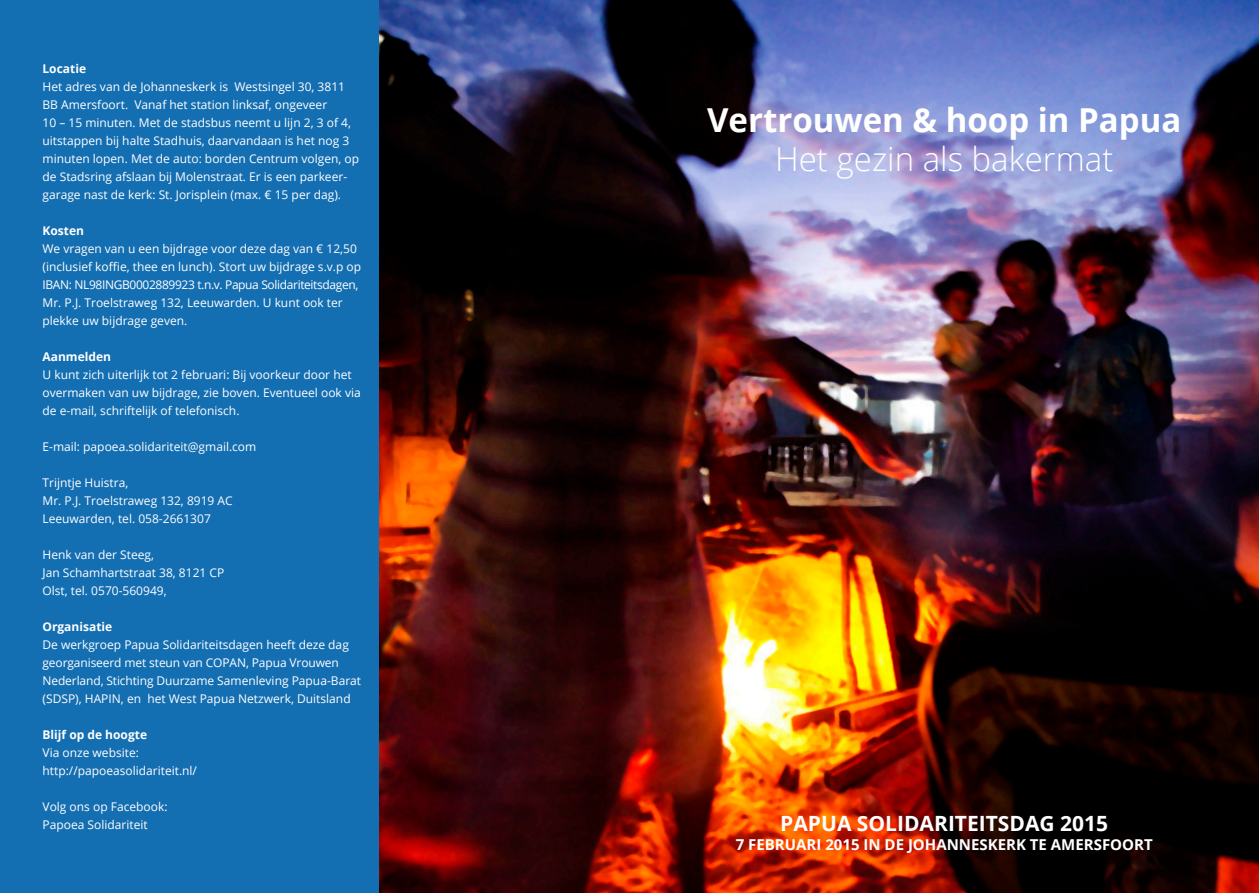
<style>
.page{position:relative;width:1259px;height:893px;background:#fff}
.page>*{position:absolute;margin:0;border:0;box-sizing:border-box;transform-origin:0 0}
.t1{font:700 33px "Open Sans";color:#fff}
.t2{font:300 33px "Open Sans";color:#fff}
._8_pt_Regular{font:700 21px "Open Sans";color:#fff}
._8_pt_Regular-2{font:700 15px "Open Sans";color:#fff}
._8_pt_Regular-3{font:12px/18px "Open Sans";color:#fff}
._8_pt_Regular-4{font:700 12px "Open Sans";color:#fff}
.s1{font-weight:700}
</style>
<div class="page">
<div style="left:0;top:0;width:642px;height:893px;background:#146eb2"></div>
<img style="left:379px;top:0;width:880px;height:893px">
<p class="_8_pt_Regular-4" style="left:43px;top:60px;width:45px">Locatie</p>
<p class="_8_pt_Regular-3" style="left:43px;top:77px;width:318px">Het adres van de Johanneskerk is Westsingel 30, 3811<br>BB Amersfoort. Vanaf het station linksaf, ongeveer<br>10 – 15 minuten. Met de stadsbus neemt u lijn 2, 3 of 4, uitstappen bij halte Stadhuis, daarvandaan is het nog 3 minuten lopen. Met de auto: borden Centrum volgen, op de Stadsring afslaan bij Molenstraat. Er is een parkeer-</p>
<p class="_8_pt_Regular-3" style="left:43px;top:185px;width:300px">garage nast de kerk: St. Jorisplein (max. € 15 per dag).</p>
<p class="_8_pt_Regular-3" style="left:43px;top:221px;width:320px"><span class="s1">Kosten<br></span>We vragen van u een bijdrage voor deze dag van € 12,50 (inclusief koffie, thee en lunch). Stort uw bijdrage s.v.p op IBAN: NL98INGB0002889923 t.n.v. Papua Solidariteitsdagen, Mr. P.J. Troelstraweg 132, Leeuwarden. U kunt ook ter plekke uw bijdrage geven.</p>
<p class="_8_pt_Regular-4" style="left:43px;top:348px;width:70px">Aanmelden</p>
<p class="_8_pt_Regular-3" style="left:43px;top:365px;width:320px">U kunt zich uiterlijk tot 2 februari: Bij voorkeur door het overmaken van uw bijdrage, zie boven. Eventueel ook via de e-mail, schriftelijk of telefonisch.</p>
<p class="_8_pt_Regular-3" style="left:43px;top:437px;width:215px">E-mail: papoea.solidariteit@gmail.com</p>
<p class="_8_pt_Regular-3" style="left:43px;top:473px;width:192px">Trijntje Huistra,<br>Mr. P.J. Troelstraweg 132, 8919 AC<br>Leeuwarden, tel. 058-2661307</p>
<p class="_8_pt_Regular-3" style="left:43px;top:545px;width:183px">Henk van der Steeg,<br>Jan Schamhartstraat 38, 8121 CP</p>
<p class="_8_pt_Regular-3" style="left:43px;top:581px;width:126px">Olst, tel. 0570-560949,</p>
<p class="_8_pt_Regular-4" style="left:43px;top:618px;width:71px">Organisatie</p>
<p class="_8_pt_Regular-3" style="left:43px;top:635px;width:320px">De werkgroep Papua Solidariteitsdagen heeft deze dag georganiseerd met steun van COPAN, Papua Vrouwen Nederland, Stichting Duurzame Samenleving Papua-Barat (SDSP), HAPIN, en het West Papua Netzwerk, Duitsland</p>
<p class="_8_pt_Regular-4" style="left:43px;top:726px;width:106px">Blijf op de hoogte</p>
<p class="_8_pt_Regular-3" style="left:43px;top:743px;width:98px">Via onze website:</p>
<p class="_8_pt_Regular-3" style="left:43px;top:761px;width:156px">http://papoeasolidariteit.nl/</p>
<p class="_8_pt_Regular-3" style="left:43px;top:797px;width:126px">Volg ons op Facebook:</p>
<p class="_8_pt_Regular-3" style="left:43px;top:815px;width:107px">Papoea Solidariteit</p>
<p class="_8_pt_Regular" style="left:780px;top:808px;width:329px">PAPUA SOLIDARITEITSDAG 2015</p>
<p class="_8_pt_Regular-2" style="left:736px;top:834px;width:418px">7 FEBRUARI 2015 IN DE JOHANNESKERK TE AMERSFOORT</p>
<p class="t1" style="left:707px;top:96px;width:476px">Vertrouwen &amp; hoop in Papua</p>
<p class="t2" style="left:775px;top:137px;width:340px">Het gezin als bakermat</p>
</div>
